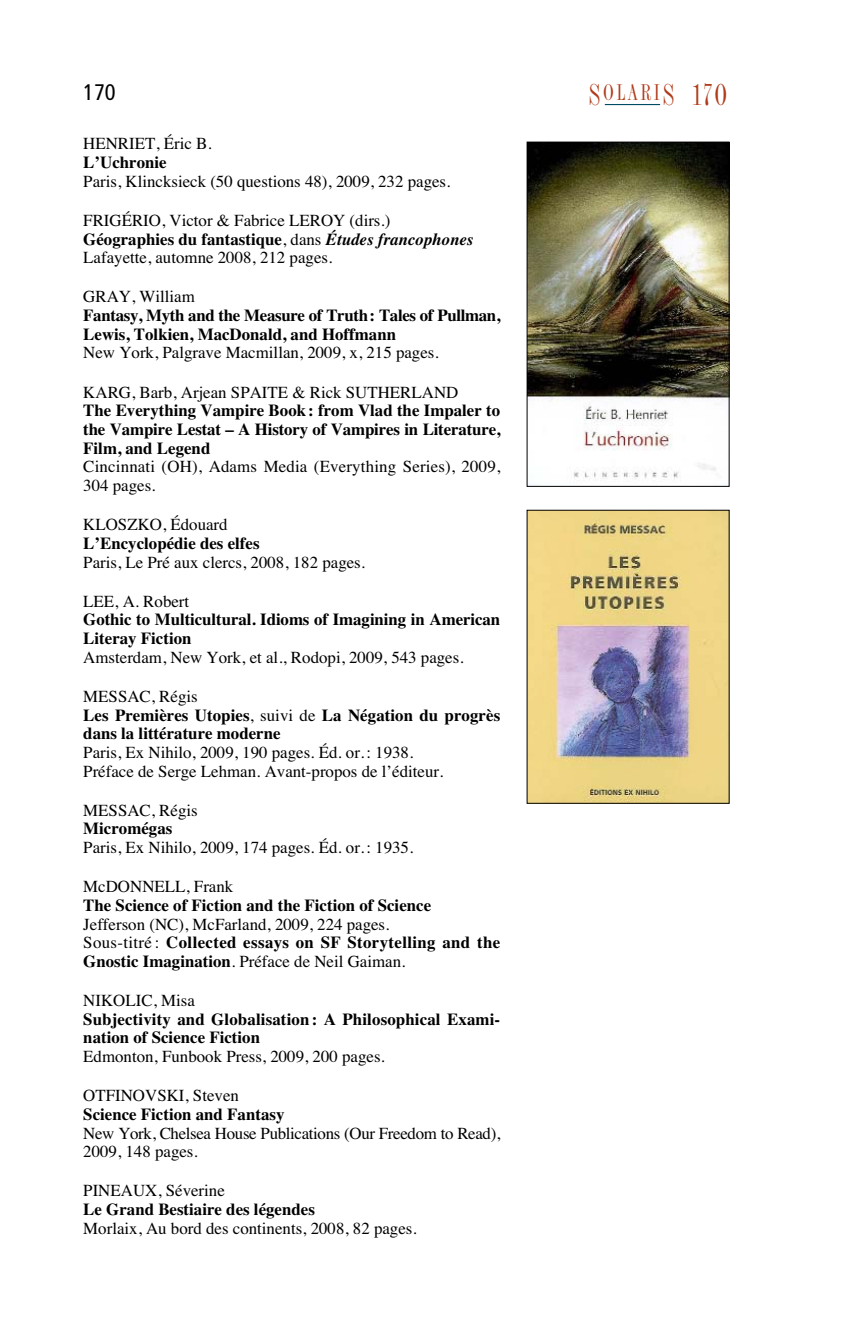
<style>
.page{position:relative;width:851px;height:1337px;background:#fff}
.page>*{position:absolute;margin:0;border:0;box-sizing:border-box;transform-origin:0 0}
.t1{font:31.5px "Fashion Compressed Plain";color:#af3b1a}
.t2{font:condensed 22.5px "Frutiger";color:#000}
.t3{font:16.88px/18.7px "Times";color:#000}
.t4{font:700 16.88px/18.7px "Times";color:#000}
.t5{font:700 16.88px/18.7px "Times";letter-spacing:-.02em;color:#000}
.t6{font:16.88px/18.7px "Times";letter-spacing:-.02em;color:#000}
.s1{font-weight:700}
.s2{font-weight:700;font-style:italic}
.s3{font-weight:400}
</style>
<div class="page">
<hr style="left:605px;top:104px;width:55px;height:1px;background:#004e64">
<img style="left:528px;top:144px;width:199px;height:336px">
<div style="left:526px;top:142px;width:203px;height:344px;border:1px solid #000"></div>
<img style="left:528px;top:512px;width:199px;height:289px">
<h2 class="t2" style="left:83px;top:83px;width:34px">170</h2>
<h1 class="t1" style="left:588px;top:82px;width:140px">S<sup>OLARI</sup>S 170</h1>
<p class="t3" style="left:83px;top:136px;width:130px">HENRIET, Éric B.</p>
<p class="t4" style="left:83px;top:155px;width:85px">L’Uchronie</p>
<p class="t3" style="left:83px;top:173px;width:368px">Paris, Klincksieck (50 questions 48), 2009, 232 pages.</p>
<p class="t3" style="left:83px;top:212px;width:391px">FRIGÉRIO, Victor &amp; Fabrice LEROY (dirs.)<br><span class="s1">Géographies du fantastique</span>, dans <span class="s2">Études francophones<br></span>Lafayette, automne 2008, 212 pages.</p>
<p class="t3" style="left:83px;top:289px;width:113px">GRAY, William</p>
<p class="t5" style="left:83px;top:307px;width:418px">Fantasy, Myth and the Measure of Truth: Tales of Pullman,<br>Lewis, Tolkien, MacDonald, and Hoffmann</p>
<p class="t3" style="left:83px;top:345px;width:357px">New York, Palgrave Macmillan, 2009, x, 215 pages.</p>
<p class="t3" style="left:83px;top:384px;width:376px">KARG, Barb, Arjean SPAITE &amp; Rick SUTHERLAND</p>
<p class="t4" style="left:83px;top:403px;width:418px;text-align:justify">The Everything Vampire Book : from Vlad the Impaler to the Vampire Lestat – A History of Vampires in Literature, Film, and Legend</p>
<p class="t3" style="left:83px;top:459px;width:418px">Cincinnati (OH), Adams Media (Everything Series), 2009,<br>304 pages.</p>
<p class="t3" style="left:83px;top:517px;width:146px">KLOSZKO, Édouard</p>
<p class="t4" style="left:83px;top:535px;width:178px">L’Encyclopédie des elfes</p>
<p class="t3" style="left:83px;top:554px;width:283px">Paris, Le Pré aux clercs, 2008, 182 pages.</p>
<p class="t3" style="left:83px;top:593px;width:107px">LEE, A. Robert</p>
<p class="t4" style="left:83px;top:612px;width:418px">Gothic to Multicultural. Idioms of Imagining in American<br>Literay Fiction</p>
<p class="t3" style="left:83px;top:649px;width:382px">Amsterdam, New York, et al., Rodopi, 2009, 543 pages.</p>
<p class="t4" style="left:83px;top:688px;width:418px"><span class="s3">MESSAC, Régis<br></span>Les Premières Utopies<span class="s3">, suivi de</span> La Négation du progrès dans la littérature moderne</p>
<p class="t3" style="left:83px;top:744px;width:361px">Paris, Ex Nihilo, 2009, 190 pages. Éd. or. : 1938.<br>Préface de Serge Lehman. Avant-propos de l’éditeur.</p>
<p class="t3" style="left:83px;top:802px;width:116px">MESSAC, Régis</p>
<p class="t4" style="left:83px;top:821px;width:91px">Micromégas</p>
<p class="t3" style="left:83px;top:839px;width:331px">Paris, Ex Nihilo, 2009, 174 pages. Éd. or. : 1935.</p>
<p class="t3" style="left:83px;top:879px;width:151px">McDONNELL, Frank</p>
<p class="t4" style="left:83px;top:897px;width:349px">The Science of Fiction and the Fiction of Science</p>
<p class="t3" style="left:83px;top:916px;width:418px">Jefferson (NC), McFarland, 2009, 224 pages.<br>Sous-titré : <span class="s1">Collected essays on SF Storytelling and the<br>Gnostic Imagination</span>. Préface de Neil Gaiman.</p>
<p class="t3" style="left:83px;top:992px;width:113px">NIKOLIC, Misa</p>
<p class="t4" style="left:83px;top:1011px;width:418px">Subjectivity and Globalisation : A Philosophical Exami&shy;nation of Science Fiction</p>
<p class="t3" style="left:83px;top:1048px;width:303px">Edmonton, Funbook Press, 2009, 200 pages.</p>
<p class="t3" style="left:83px;top:1087px;width:157px">OTFINOVSKI, Steven</p>
<p class="t4" style="left:83px;top:1106px;width:203px">Science Fiction and Fantasy</p>
<p class="t6" style="left:83px;top:1125px;width:418px">New York, Chelsea House Publications (Our Freedom to Read),<br>2009, 148 pages.</p>
<p class="t3" style="left:83px;top:1183px;width:143px">PINEAUX, Séverine</p>
<p class="t4" style="left:83px;top:1201px;width:233px">Le Grand Bestiaire des légendes</p>
<p class="t3" style="left:83px;top:1220px;width:335px">Morlaix, Au bord des continents, 2008, 82 pages.</p>
</div>
